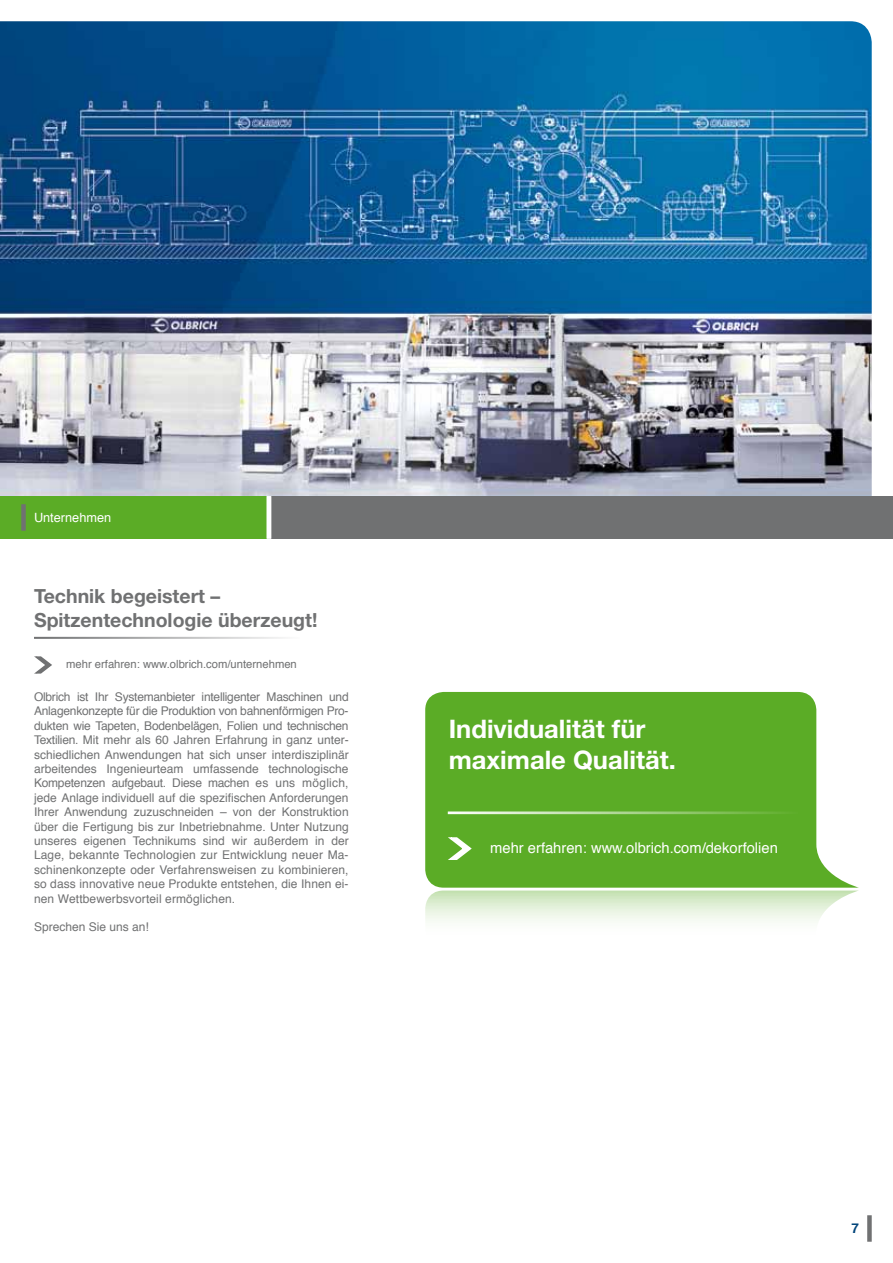
<style>
.page{position:relative;width:893px;height:1263px;background:#fff}
.page>*{position:absolute;margin:0;border:0;box-sizing:border-box;transform-origin:0 0}
.t1{font:700 25.5px/30.8px "Helvetica Neue LT Std";color:#fff}
.t2{font:700 19.5px/23.4px "Helvetica Neue LT Std";color:#707172}
.t3{font:14.7px "Helvetica";color:#fff}
.t4{font:700 13.5px "Helvetica";color:#00447a}
.t5{font:12.75px "Helvetica";color:#fff}
.t6{font:12px/14.4px "Helvetica";letter-spacing:.01em;color:#707172;text-align:justify}
.t7{font:11.25px "Helvetica";color:#707172}
</style>
<div class="page">
<svg style="left:425px;top:692px;width:434px;height:196px;background:#6bb43b"></svg>
<svg style="left:425px;top:890px;width:434px;height:32px"></svg>
<div style="left:867px;top:1215px;width:5px;height:27px;background:#707172"></div>
<img style="left:0;top:21px;width:872px;height:475px">
<div style="left:0;top:496px;width:893px;height:43px;background:#707172"></div>
<div style="left:0;top:496px;width:269px;height:43px;background:#5bac26"></div>
<div style="left:21px;top:504px;width:5px;height:27px;background:#707172"></div>
<hr style="left:448px;top:811px;width:350px;height:3px;background:#fff">
<svg style="left:445px;top:835px;width:28px;height:26px"></svg>
<hr style="left:267px;top:496px;width:4px;height:43px;background:#fff">
<hr style="left:34px;top:637px;width:266px;height:2px;background:#707172">
<svg style="left:34px;top:656px;width:18px;height:18px"></svg>
<p class="t5" style="left:34px;top:508px;width:79px">Unternehmen</p>
<h2 class="t2" style="left:34px;top:584px;width:285px">Technik begeistert –<br>Spitzentechnologie überzeugt!</h2>
<p class="t7" style="left:66px;top:656px;width:232px">mehr erfahren: www.olbrich.com/unternehmen</p>
<p class="t6" style="left:34px;top:690px;width:316px">Olbrich ist Ihr Systemanbieter intelligenter Maschinen und Anlagenkonzepte für die Produktion von bahnenförmigen Pro&shy;dukten wie Tapeten, Bodenbelägen, Folien und technischen Textilien. Mit mehr als 60 Jahren Erfahrung in ganz unter&shy;schiedlichen Anwendungen hat sich unser interdisziplinär arbeitendes Ingenieurteam umfassende technologische Kompetenzen aufgebaut. Diese machen es uns möglich, jede Anlage individuell auf die spezifischen Anforderungen Ihrer Anwendung zuzuschneiden – von der Konstruktion über die Fertigung bis zur Inbetriebnahme. Unter Nutzung unseres eigenen Technikums sind wir außerdem in der Lage, bekannte Technologien zur Entwicklung neuer Ma&shy;schinenkonzepte oder Verfahrensweisen zu kombinieren, so dass innovative neue Produkte entstehen, die Ihnen ei&shy;nen Wettbewerbsvorteil ermöglichen.</p>
<p class="t6" style="left:34px;top:920px;width:116px">Sprechen Sie uns an!</p>
<h1 class="t1" style="left:449px;top:713px;width:229px">Individualität für maximale Qualität.</h1>
<p class="t3" style="left:490px;top:836px;width:289px">mehr erfahren: www.olbrich.com/dekorfolien</p>
<p class="t4" style="left:851px;top:1217px;width:9px">7</p>
</div>
